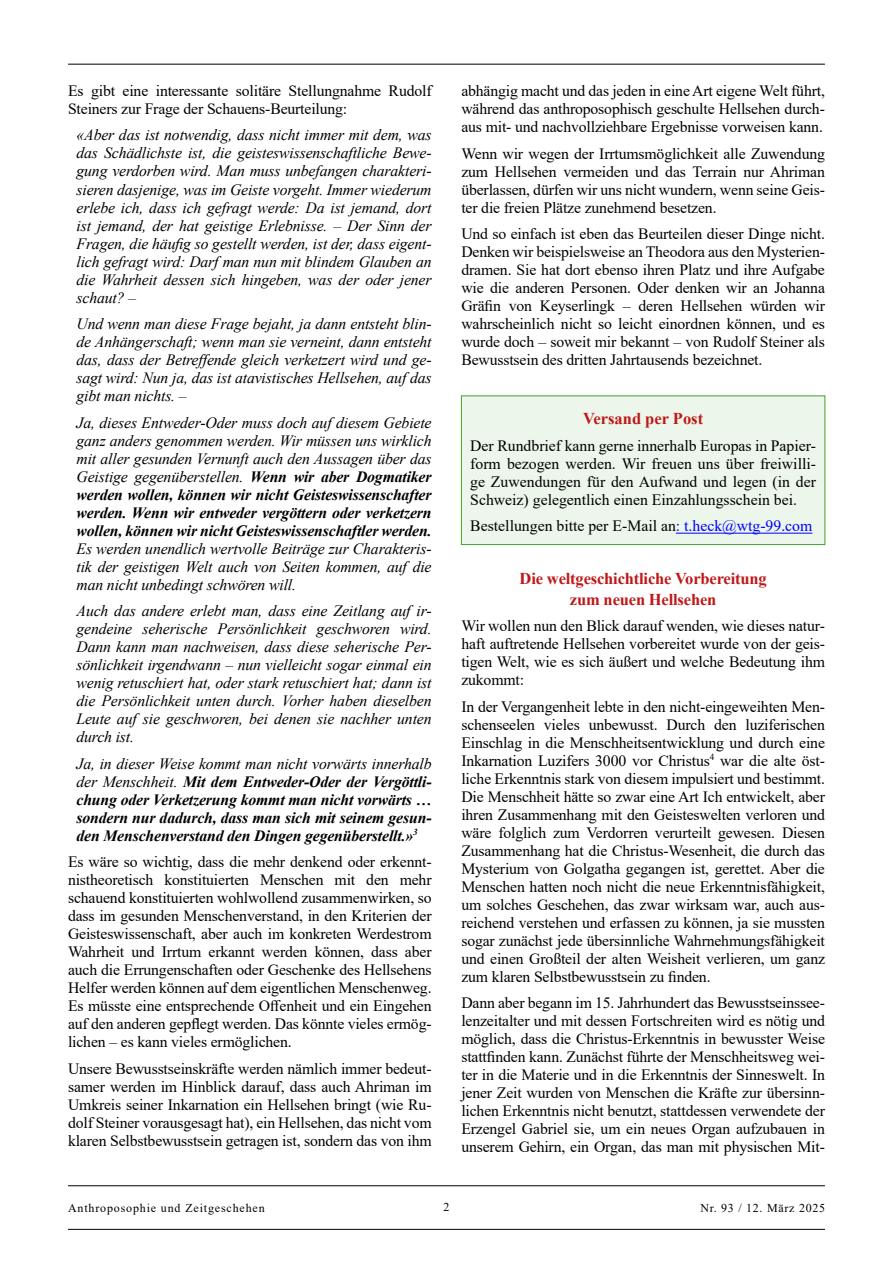
<style>
.page{position:relative;width:893px;height:1263px;background:#fff}
.page>*{position:absolute;margin:0;border:0;box-sizing:border-box;transform-origin:0 0}
.t1{font:700 16.5px/21px "Times New Roman";letter-spacing:-.01em;color:#bf1717;text-align:center}
.t2{font:15.75px/18px "Times New Roman";letter-spacing:-.01em;color:#000;text-align:justify}
.t3{font:italic 15.75px/18px "Times New Roman";letter-spacing:-.01em;color:#000;text-align:justify}
.t4{font:italic 700 15.75px/18px "Times New Roman";letter-spacing:-.01em;color:#000;text-align:justify}
.t5{font:12px "Times New Roman";letter-spacing:.07em;color:#000}
.s1{font-weight:400}
.s2{color:#00f}
</style>
<div class="page">
<hr style="left:68px;top:64px;width:757px;height:1px;background:#000">
<hr style="left:68px;top:1185px;width:757px;height:1px;background:#000">
<hr style="left:68px;top:1229px;width:757px;height:1px;background:#000">
<div style="left:461px;top:396px;width:364px;height:149px;background:#ecf6ea"></div>
<hr style="left:676px;top:533px;width:136px;height:1px;background:#00f">
<div style="left:461px;top:395px;width:364px;height:150px;border:1px solid #45a12b"></div>
<p class="t2" style="left:68px;top:81px;width:365px">Es gibt eine interessante solitäre Stellungnahme Rudolf<br>Steiners zur Frage der Schauens-Beurteilung:</p>
<p class="t3" style="left:77px;top:126px;width:357px">«Aber das ist notwendig, dass nicht immer mit dem, was das Schädlichste ist, die geisteswissenschaftliche Bewe&shy;gung verdorben wird. Man muss unbefangen charakteri&shy;sieren dasjenige, was im Geiste vorgeht. Immer wiederum erlebe ich, dass ich gefragt werde: Da ist jemand, dort ist jemand, der hat geistige Erlebnisse. – Der Sinn der Fragen, die häufig so gestellt werden, ist der, dass eigent&shy;lich gefragt wird: Darf man nun mit blindem Glauben an die Wahrheit dessen sich hingeben, was der oder jener schaut? –</p>
<p class="t3" style="left:77px;top:314px;width:357px">Und wenn man diese Frage bejaht, ja dann entsteht blin&shy;de Anhängerschaft; wenn man sie verneint, dann entsteht das, dass der Betreffende gleich verketzert wird und ge&shy;sagt wird: Nun ja, das ist atavistisches Hellsehen, auf das gibt man nichts. –</p>
<p class="t4" style="left:77px;top:413px;width:357px"><span class="s1">Ja, dieses Entweder-Oder muss doch auf diesem Gebiete ganz anders genommen werden. Wir müssen uns wirklich mit aller gesunden Vernunft auch den Aussagen über das Geistige gegenüberstellen.</span> Wenn wir aber Dogmatiker werden wollen, können wir nicht Geisteswissenschafter werden. Wenn wir entweder vergöttern oder verketzern wollen, können wir nicht Geisteswissenschaftler werden.</p>
<p class="t3" style="left:77px;top:539px;width:357px">Es werden unendlich wertvolle Beiträge zur Charakteris&shy;tik der geistigen Welt auch von Seiten kommen, auf die man nicht unbedingt schwören will.</p>
<p class="t3" style="left:77px;top:601px;width:357px">Auch das andere erlebt man, dass eine Zeitlang auf ir&shy;gendeine seherische Persönlichkeit geschworen wird.<br>Dann kann man nachweisen, dass diese seherische Per&shy;sönlichkeit irgendwann – nun vielleicht sogar einmal ein wenig retuschiert hat, oder stark retuschiert hat; dann ist die Persönlichkeit unten durch. Vorher haben dieselben Leute auf sie geschworen, bei denen sie nachher unten durch ist.</p>
<p class="t4" style="left:77px;top:754px;width:357px"><span class="s1">Ja, in dieser Weise kommt man nicht vorwärts innerhalb der Menschheit.</span> Mit dem Entweder-Oder der Vergöttli&shy;chung oder Verketzerung kommt man nicht vorwärts … sondern nur dadurch, dass man sich mit seinem gesun&shy;den Menschenverstand den Dingen gegenüberstellt.»<sup>3</sup></p>
<p class="t2" style="left:68px;top:852px;width:365px">Es wäre so wichtig, dass die mehr denkend oder erkennt&shy;nistheoretisch konstituierten Menschen mit den mehr schauend konstituierten wohlwollend zusammenwirken, so dass im gesunden Menschenverstand, in den Kriterien der Geisteswissenschaft, aber auch im konkreten Werdestrom Wahrheit und Irrtum erkannt werden können, dass aber auch die Errungenschaften oder Geschenke des Hellsehens Helfer werden können auf dem eigentlichen Menschenweg.<br>Es müsste eine entsprechende Offenheit und ein Eingehen auf den anderen gepflegt werden. Das könnte vieles ermög&shy;lichen – es kann vieles ermöglichen.</p>
<p class="t2" style="left:68px;top:1059px;width:365px">Unsere Bewusstseinskräfte werden nämlich immer bedeut&shy;samer werden im Hinblick darauf, dass auch Ahriman im Umkreis seiner Inkarnation ein Hellsehen bringt (wie Ru&shy;dolf Steiner vorausgesagt hat), ein Hellsehen, das nicht vom klaren Selbstbewusstsein getragen ist, sondern das von ihm</p>
<p class="t2" style="left:461px;top:81px;width:365px">abhängig macht und das jeden in eine Art eigene Welt führt, während das anthroposophisch geschulte Hellsehen durch&shy;aus mit- und nachvollziehbare Ergebnisse vorweisen kann.</p>
<p class="t2" style="left:461px;top:144px;width:365px">Wenn wir wegen der Irrtumsmöglichkeit alle Zuwendung zum Hellsehen vermeiden und das Terrain nur Ahriman überlassen, dürfen wir uns nicht wundern, wenn seine Geis&shy;ter die freien Plätze zunehmend besetzen.</p>
<p class="t2" style="left:461px;top:224px;width:365px">Und so einfach ist eben das Beurteilen dieser Dinge nicht.<br>Denken wir beispielsweise an Theodora aus den Mysterien&shy;dramen. Sie hat dort ebenso ihren Platz und ihre Aufgabe wie die anderen Personen. Oder denken wir an Johanna Gräfin von Keyserlingk – deren Hellsehen würden wir wahrscheinlich nicht so leicht einordnen können, und es wurde doch – soweit mir bekannt – von Rudolf Steiner als Bewusstsein des dritten Jahrtausends bezeichnet.</p>
<p class="t1" style="left:583px;top:408px;width:122px">Versand per Post</p>
<p class="t2" style="left:470px;top:436px;width:347px">Der Rundbrief kann gerne innerhalb Europas in Papier&shy;form bezogen werden. Wir freuen uns über freiwilli&shy;ge Zuwendungen für den Aufwand und legen (in der Schweiz) gelegentlich einen Einzahlungsschein bei.</p>
<p class="t2" style="left:470px;top:517px;width:344px">Bestellungen bitte per E-Mail an<span class="s2">: t.heck@wtg-99.com</span></p>
<p class="t1" style="left:520px;top:567px;width:249px">Die weltgeschichtliche Vorbereitung zum neuen Hellsehen</p>
<p class="t2" style="left:461px;top:616px;width:365px">Wir wollen nun den Blick darauf wenden, wie dieses natur&shy;haft auftretende Hellsehen vorbereitet wurde von der geis&shy;tigen Welt, wie es sich äußert und welche Bedeutung ihm zukommt:</p>
<p class="t2" style="left:461px;top:697px;width:365px">In der Vergangenheit lebte in den nicht-eingeweihten Men&shy;schenseelen vieles unbewusst. Durch den luziferischen Einschlag in die Menschheitsentwicklung und durch eine Inkarnation Luzifers 3000 vor Christus<sup>4</sup> war die alte öst&shy;liche Erkenntnis stark von diesem impulsiert und bestimmt.<br>Die Menschheit hätte so zwar eine Art Ich entwickelt, aber ihren Zusammenhang mit den Geisteswelten verloren und wäre folglich zum Verdorren verurteilt gewesen. Diesen Zusammenhang hat die Christus-Wesenheit, die durch das Mysterium von Golgatha gegangen ist, gerettet. Aber die Menschen hatten noch nicht die neue Erkenntnisfähigkeit, um solches Geschehen, das zwar wirksam war, auch aus&shy;reichend verstehen und erfassen zu können, ja sie mussten sogar zunächst jede übersinnliche Wahrnehmungsfähigkeit und einen Großteil der alten Weisheit verlieren, um ganz zum klaren Selbstbewusstsein zu finden.</p>
<p class="t2" style="left:461px;top:993px;width:365px">Dann aber begann im 15. Jahrhundert das Bewusstseinssee&shy;lenzeitalter und mit dessen Fortschreiten wird es nötig und möglich, dass die Christus-Erkenntnis in bewusster Weise stattfinden kann. Zunächst führte der Menschheitsweg wei&shy;ter in die Materie und in die Erkenntnis der Sinneswelt. In jener Zeit wurden von Menschen die Kräfte zur übersinn&shy;lichen Erkenntnis nicht benutzt, stattdessen verwendete der Erzengel Gabriel sie, um ein neues Organ aufzubauen in unserem Gehirn, ein Organ, das man mit physischen Mit-</p>
<p class="t5" style="left:68px;top:1199px;width:198px">Anthroposophie und Zeitgeschehen</p>
<p class="t5" style="left:444px;top:1199px;width:7px">2</p>
<p class="t5" style="left:700px;top:1199px;width:126px">Nr. 93 / 12. März 2025</p>
</div>
